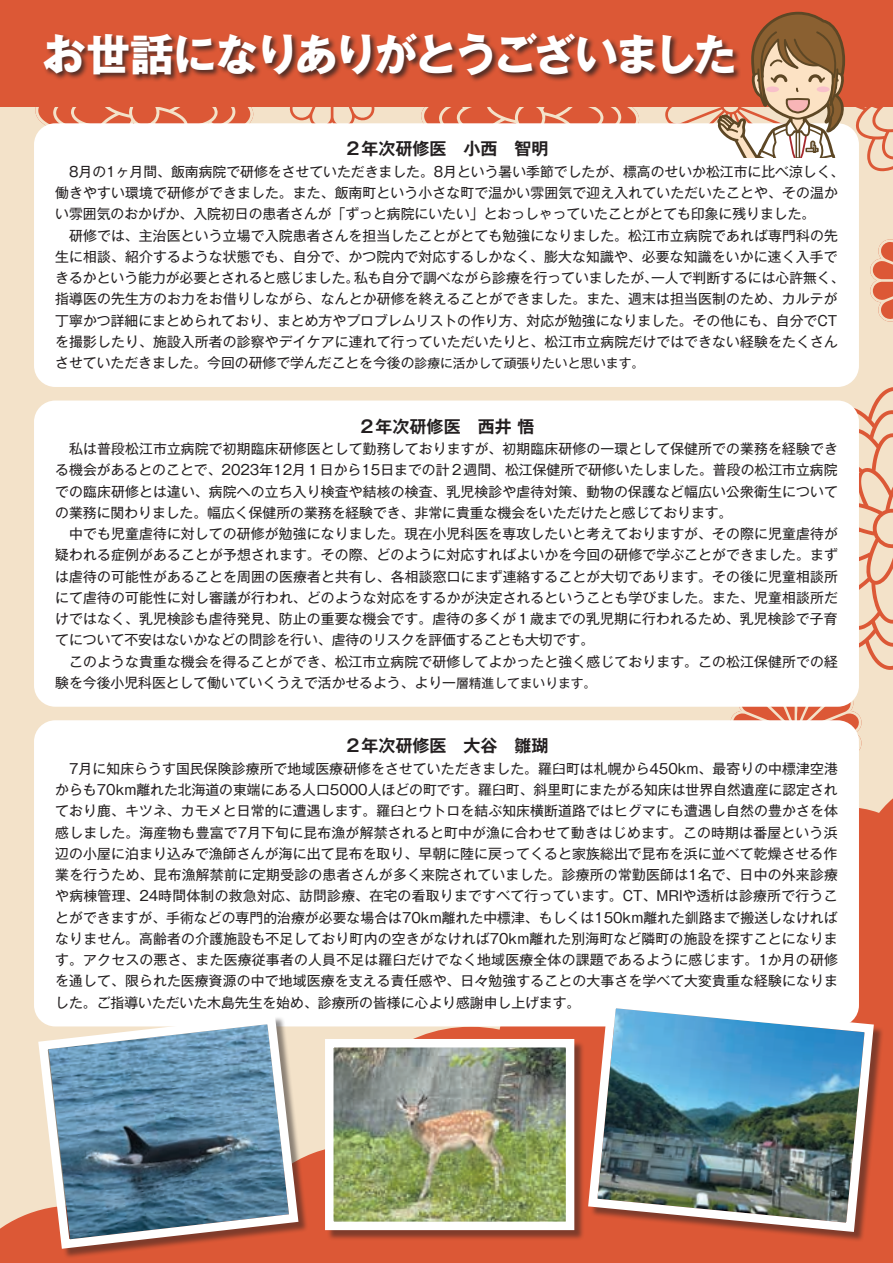
<style>
.page{position:relative;width:893px;height:1263px;background:#fff}
.page>*{position:absolute;margin:0;border:0;box-sizing:border-box;transform-origin:0 0}
.t1{font:700 43.65px "Gothic MB101 Pr 5";letter-spacing:-.08em;color:#fff}
.t2{font:700 16.95px "Gothic MB101 Pr 5 De";color:#231f20}
.t3{font:13.8px/21.3px "Gothic MB101 Pr 5";letter-spacing:.005em;color:#231f20}
.s1{font-size:12.75px}
</style>
<div class="page">
<div style="left:0;top:72px;width:893px;height:1191px;background:#f3e2c9"></div>
<svg style="left:266px;top:106px;width:132px;height:17px"></svg>
<svg style="left:870px;top:239px;width:23px;height:83px"></svg>
<svg style="left:730px;top:387px;width:163px;height:364px"></svg>
<svg style="left:421px;top:106px;width:218px;height:17px"></svg>
<svg style="left:35px;top:106px;width:219px;height:19px"></svg>
<svg style="left:0;top:798px;width:893px;height:465px;fill:#dc5836"></svg>
<div style="left:0;top:0;width:893px;height:106px;background:#dc5836"></div>
<div style="left:43px;top:32px;width:698px;height:51px;background:#231f20;opacity:.75"></div>
<div style="left:327px;top:1040px;width:258px;height:200px;background:#231f20;opacity:.5"></div>
<img style="left:321px;top:1035px;width:258px;height:199px">
<div style="left:34px;top:123px;width:825px;height:264px;background:#fff;border-radius:21px"></div>
<div style="left:34px;top:400px;width:825px;height:307px;background:#fff;border-radius:21px"></div>
<div style="left:34px;top:720px;width:825px;height:306px;background:#fff;border-radius:21px"></div>
<div style="left:590px;top:1000px;width:294px;height:242px;background:#231f20;opacity:.5"></div>
<img style="left:583px;top:994px;width:295px;height:242px">
<svg style="left:664px;top:11px;width:229px;height:161px"></svg>
<div style="left:40px;top:1017px;width:269px;height:242px;background:#231f20;opacity:.5"></div>
<svg style="left:34px;top:1010px;width:269px;height:243px;background:#8b9aa7"></svg>
<h1 class="t1" style="left:43px;top:18px;width:696px">お世話になりありがとうございました</h1>
<p class="t2" style="left:344px;top:135px;width:206px">２年次研修医　小西　智明</p>
<p class="t3" style="left:55px;top:160px;width:791px;text-indent:14px">8月の1ヶ月間、飯南病院で研修をさせていただきました。8月という暑い季節でしたが、標高のせいか松江市に比べ涼しく、働きやすい環境で研修ができました。また、飯南町という小さな町で温かい雰囲気で迎え入れていただいたことや、その温かい雰囲気のおかげか、入院初日の患者さんが「ずっと病院にいたい」とおっしゃっていたことがとても印象に残りました。</p>
<p class="t3" style="left:55px;top:224px;width:791px;text-indent:14px">研修では、主治医という立場で入院患者さんを担当したことがとても勉強になりました。松江市立病院であれば専門科の先生に相談、紹介するような状態でも、自分で、かつ院内で対応するしかなく、膨大な知識や、必要な知識をいかに速く入手できるかという能力が必要とされると感じました。私も自分で調べながら診療を行っていましたが、一人で判断するには心許無く、指導医の先生方のお力をお借りしながら、なんとか研修を終えることができました。また、週末は担当医制のため、カルテが丁寧かつ詳細にまとめられており、まとめ方やプロブレムリストの作り方、対応が勉強になりました。その他にも、自分でCTを撮影したり、施設入所者の診察やデイケアに連れて行っていただいたりと、松江市立病院だけではできない経験をたくさんさせていただきました。今回の研修で学んだことを今後の<span class="s1">診療に活かして頑張りたいと思います。</span></p>
<p class="t2" style="left:359px;top:412px;width:177px">２年次研修医　西井 悟</p>
<p class="t3" style="left:55px;top:437px;width:784px;text-align:justify;text-indent:14px">私は普段松江市立病院で初期臨床研修医として勤務しておりますが、初期臨床研修の一環として保健所での業務を経験できる機会があるとのことで、2023年12月１日から15日までの計２週間、松江保健所で研修いたしました。普段の松江市立病院での臨床研修とは違い、病院への立ち入り検査や結核の検査、乳児検診や虐待対策、動物の保護など幅広い公衆衛生についての業務に関わりました。幅広く保健所の業務を経験でき、非常に貴重な機会をいただけたと感じております。</p>
<p class="t3" style="left:55px;top:522px;width:784px;text-align:justify;text-indent:14px">中でも児童虐待に対しての研修が勉強になりました。現在小児科医を専攻したいと考えておりますが、その際に児童虐待が疑われる症例があることが予想されます。その際、どのように対応すればよいかを今回の研修で学ぶことができました。まずは虐待の可能性があることを周囲の医療者と共有し、各相談窓口にまず連絡することが大切であります。その後に児童相談所にて虐待の可能性に対し審議が行われ、どのような対応をするかが決定されるということも学びました。また、児童相談所だけではなく、乳児検診も虐待発見、防止の重要な機会です。虐待の多くが１歳までの乳児期に行われるため、乳児検診で子育てについて不安はないかなどの問診を行い、虐待のリスクを評価することも大切です。</p>
<p class="t3" style="left:55px;top:650px;width:784px;text-indent:14px">このような貴重な機会を得ることができ、松江市立病院で研修してよかったと強く感じております。この松江保健所での経験を今後小児科医として働いていくうえで活かせるよう、より一<span class="s1">層精進してまいります。</span></p>
<p class="t2" style="left:344px;top:732px;width:206px">２年次研修医　大谷　雛瑚</p>
<p class="t3" style="left:55px;top:757px;width:784px;text-align:justify;text-indent:14px">7月に知床らうす国民保険診療所で地域医療研修をさせていただきました。羅臼町は札幌から450km、最寄りの中標津空港からも70km離れた北海道の東端にある人口5000人ほどの町です。羅臼町、斜里町にまたがる知床は世界自然遺産に認定されており鹿、キツネ、カモメと日常的に遭遇します。羅臼とウトロを結ぶ知床横断道路ではヒグマにも遭遇し自然の豊かさを体感しました。海産物も豊富で7月下旬に昆布漁が解禁されると町中が漁に合わせて動きはじめます。この時期は番屋という浜辺の小屋に泊まり込みで漁師さんが海に出て昆布を取り、早朝に陸に戻ってくると家族総出で昆布を浜に並べて乾燥させる作業を行うため、昆布漁解禁前に定期受診の患者さんが多く来院されていました。診療所の常勤医師は1名で、日中の外来診療や病棟管理、24時間体制の救急対応、訪問診療、在宅の看取りまですべて行っています。CT、MRIや透析は診療所で行うことができますが、手術などの専門的治療が必要な場合は70km離れた中標津、もしくは150km離れた釧路まで搬送しなければなりません。高齢者の介護施設も不足しており町内の空きがなければ70km離れた別海町など隣町の施設を探すことになります。アクセスの悪さ、また医療従事者の人員不足は羅臼だけでなく地域医療全体の課題であるように感じます。1か月の研修を通して、限られた医療資源の中で地域医療を支える責任感や、日々勉強することの大事さを学べて大変貴重な経験になりました。ご指導いただいた木島先生を始め、診療所の皆様に心より感謝申し上げます。</p>
</div>
